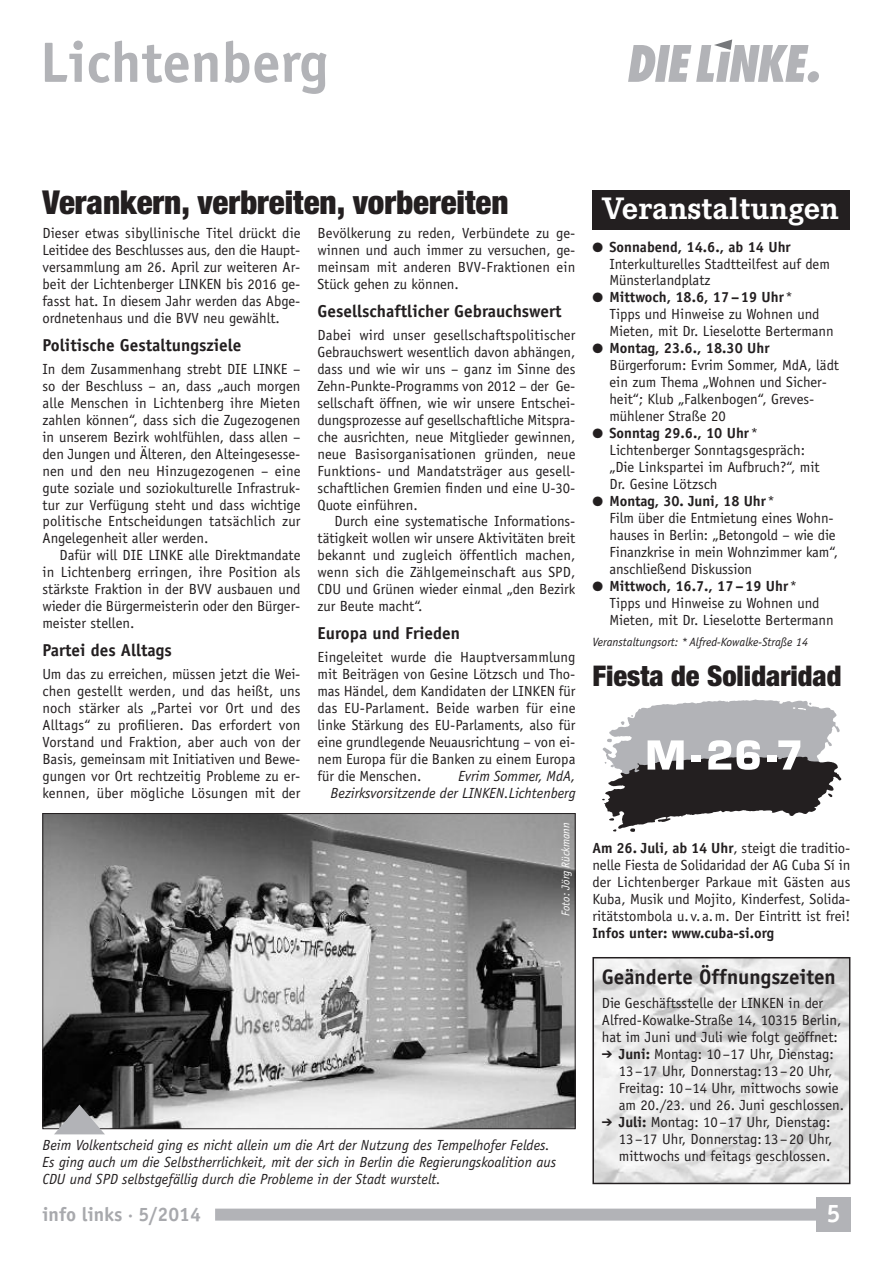
<style>
.page{position:relative;width:893px;height:1263px;background:#fff}
.page>*{position:absolute;margin:0;border:0;box-sizing:border-box;transform-origin:0 0}
.t1{font:700 57px "Officina Sans Std";color:#b2b3b7}
.t2{font:900 condensed 33px "Helvetica Neue";color:#231f20}
.t3{font:700 32.25px "Corporate E";letter-spacing:.005em;color:#fff}
.t4{font:900 condensed 28.5px "Helvetica Neue";color:#231f20}
.t5{font:700 25.5px "Officina Sans Std";color:#fff}
.t6{font:700 21px "Officina Sans Std";color:#231f20}
.t7{font:700 19.5px "Officina Sans Std";color:#a8a9ad}
.t8{font:700 17.25px "Officina Sans Std";color:#231f20}
.t9{font:14.7px/17px "Officina Sans Std";color:#231f20;text-align:justify}
.t10{font:italic 14.7px/17px "Officina Sans Std";color:#231f20;text-align:right}
.t11{font:700 14.7px "Officina Sans Std";color:#231f20}
.t12{font:italic 12px "Officina Sans Std";color:#231f20}
.t13{font:italic 11.25px "Officina Sans Std";color:#fff}
.s1{font-weight:700}
.s2{font-style:normal}
</style>
<div class="page">
<div style="left:816px;top:1198px;width:34px;height:34px;background:#b2b3b7"></div>
<div style="left:215px;top:1208px;width:621px;height:12px;background:#b2b3b7"></div>
<div style="left:592px;top:190px;width:258px;height:40px;background:#231f20"></div>
<svg style="left:628px;top:39px;width:191px;height:43px"></svg>
<img style="left:595px;top:960px;width:252px;height:221px">
<div style="left:592px;top:957px;width:258px;height:227px;border:2px solid #231f20"></div>
<svg style="left:602px;top:699px;width:239px;height:133px"></svg>
<img style="left:45px;top:815px;width:528px;height:312px">
<svg style="left:54px;top:1104px;width:51px;height:30px;background:#777779"></svg>
<svg style="left:602px;top:1051px;width:10px;height:7px"></svg>
<svg style="left:602px;top:1118px;width:10px;height:7px"></svg>
<h1 class="t1" style="left:40px;top:41px;width:290px">Lichtenberg</h1>
<h2 class="t2" style="left:43px;top:182px;width:467px">Verankern, verbreiten, vorbereiten</h2>
<h3 class="t3" style="left:602px;top:189px;width:239px">Veranstaltungen</h3>
<p class="t9" style="left:609px;top:239px;width:222px;text-align:left;text-indent:-17px">● <span class="s1">Sonnabend, 14.6., ab 14 Uhr<br></span>Interkulturelles Stadtteilfest auf dem<br>Münsterlandplatz</p>
<p class="t9" style="left:609px;top:290px;width:226px;text-align:left;text-indent:-17px">● <span class="s1">Mittwoch, 18.6, 17–19 Uhr</span>*<br>Tipps und Hinweise zu Wohnen und<br>Mieten, mit Dr. Lieselotte Bertermann</p>
<p class="t9" style="left:609px;top:341px;width:231px;text-align:left;text-indent:-17px">● <span class="s1">Montag, 23.6., 18.30 Uhr<br></span>Bürgerforum: Evrim Sommer, MdA, lädt ein zum Thema „Wohnen und Sicher&shy;heit“; Klub „Falkenbogen“, Greves&shy;mühlener Straße 20</p>
<p class="t9" style="left:609px;top:426px;width:212px;text-align:left;text-indent:-17px">● <span class="s1">Sonntag 29.6., 10 Uhr</span>*<br>Lichtenberger Sonntagsgespräch: „Die Linkspartei im Aufbruch?“, mit<br>Dr. Gesine Lötzsch</p>
<p class="t9" style="left:609px;top:494px;width:230px;text-align:left;text-indent:-17px">● <span class="s1">Montag, 30. Juni, 18 Uhr</span>*<br>Film über die Entmietung eines Wohn&shy;hauses in Berlin: „Betongold – wie die<br>Finanzkrise in mein Wohnzimmer kam“, anschließend Diskussion</p>
<p class="t9" style="left:609px;top:578px;width:226px;text-align:left;text-indent:-17px">● <span class="s1">Mittwoch, 16.7., 17–19 Uhr</span>*<br>Tipps und Hinweise zu Wohnen und<br>Mieten, mit Dr. Lieselotte Bertermann</p>
<p class="t12" style="left:592px;top:637px;width:217px">Veranstaltungsort: <span class="s2">*</span>Alfred-Kowalke-Straße 14</p>
<p class="t9" style="left:317px;top:226px;width:259px">Bevölkerung zu reden, Verbündete zu ge&shy;winnen und auch immer zu versuchen, ge&shy;meinsam mit anderen BVV-Fraktionen ein Stück gehen zu können.</p>
<p class="t8" style="left:317px;top:305px;width:246px">Gesellschaftlicher Gebrauchswert</p>
<p class="t9" style="left:317px;top:328px;width:259px">Dabei wird unser gesellschaftspolitischer Gebrauchswert wesentlich davon abhängen, dass und wie wir uns – ganz im Sinne des Zehn-Punkte-Programms von 2012 – der Ge&shy;sellschaft öffnen, wie wir unsere Entschei&shy;dungsprozesse auf gesellschaftliche Mitspra&shy;che ausrichten, neue Mitglieder gewinnen, neue Basisorganisationen gründen, neue Funktions- und Mandatsträger aus gesell&shy;schaftlichen Gremien finden und eine U-30- Quote einführen.</p>
<p class="t9" style="left:317px;top:514px;width:259px;text-indent:17px">Durch eine systematische Informations&shy;tätigkeit wollen wir unsere Aktivitäten breit bekannt und zugleich öffentlich machen, wenn sich die Zählgemeinschaft aus SPD, CDU und Grünen wieder einmal „den Bezirk zur Beute macht“.</p>
<p class="t8" style="left:317px;top:627px;width:144px">Europa und Frieden</p>
<p class="t9" style="left:317px;top:650px;width:259px">Eingeleitet wurde die Hauptversammlung mit Beiträgen von Gesine Lötzsch und Tho&shy;mas Händel, dem Kandidaten der LINKEN für das EU-Parlament. Beide warben für eine linke Stärkung des EU-Parlaments, also für eine grundlegende Neuausrichtung – von ei&shy;nem Europa für die Banken zu einem Europa für die Menschen.</p>
<p class="t9" style="left:43px;top:226px;width:259px">Dieser etwas sibyllinische Titel drückt die Leitidee des Beschlusses aus, den die Haupt&shy;versammlung am 26. April zur weiteren Ar&shy;beit der Lichtenberger LINKEN bis 2016 ge&shy;fasst hat. In diesem Jahr werden das Abge&shy;ordnetenhaus und die BVV neu gewählt.</p>
<p class="t8" style="left:43px;top:339px;width:201px">Politische Gestaltungsziele</p>
<p class="t9" style="left:43px;top:362px;width:259px">In dem Zusammenhang strebt DIE LINKE – so der Beschluss – an, dass „auch morgen alle Menschen in Lichtenberg ihre Mieten zahlen können“, dass sich die Zugezogenen in unserem Bezirk wohlfühlen, dass allen – den Jungen und Älteren, den Alteingesesse&shy;nen und den neu Hinzugezogenen – eine gute soziale und soziokulturelle Infrastruk&shy;tur zur Verfügung steht und dass wichtige politische Entscheidungen tatsächlich zur Angelegenheit aller werden.</p>
<p class="t9" style="left:43px;top:548px;width:259px;text-indent:17px">Dafür will DIE LINKE alle Direktmandate in Lichtenberg erringen, ihre Position als stärkste Fraktion in der BVV ausbauen und wieder die Bürgermeisterin oder den Bürger&shy;meister stellen.</p>
<p class="t8" style="left:43px;top:644px;width:131px">Partei des Alltags</p>
<p class="t9" style="left:43px;top:667px;width:259px">Um das zu erreichen, müssen jetzt die Wei&shy;chen gestellt werden, und das heißt, uns noch stärker als „Partei vor Ort und des Alltags“ zu profilieren. Das erfordert von Vorstand und Fraktion, aber auch von der Basis, gemeinsam mit Initiativen und Bewe&shy;gungen vor Ort rechtzeitig Probleme zu er&shy;kennen, über mögliche Lösungen mit der</p>
<h3 class="t4" style="left:592px;top:658px;width:251px">Fiesta de Solidaridad</h3>
<p class="t10" style="left:331px;top:768px;width:246px">Evrim Sommer, MdA,<br>Bezirksvorsitzende der LINKEN.Lichtenberg</p>
<p class="t13" style="left:561px;top:916px;width:95px;rotate:-90deg">Foto: Jörg Rückmann</p>
<p class="t10" style="left:43px;top:1138px;width:515px;text-align:left">Beim Volkentscheid ging es nicht allein um die Art der Nutzung des Tempelhofer Feldes.<br>Es ging auch um die Selbstherrlichkeit, mit der sich in Berlin die Regierungskoalition aus<br>CDU und SPD selbstgefällig durch die Probleme in der Stadt wurstelt.</p>
<p class="t9" style="left:592px;top:840px;width:259px"><span class="s1">Am 26. Juli, ab 14 Uhr</span>, steigt die traditio&shy;nelle Fiesta de Solidaridad der AG Cuba Sí in der Lichtenberger Parkaue mit Gästen aus Kuba, Musik und Mojito, Kinderfest, Solida&shy;ritätstombola u. v.a.m. Der Eintritt ist frei!</p>
<p class="t11" style="left:592px;top:927px;width:183px">Infos unter: www.cuba-si.org</p>
<h3 class="t6" style="left:602px;top:969px;width:236px">Geänderte Öffnungszeiten</h3>
<p class="t9" style="left:602px;top:996px;width:223px">Die Geschäftsstelle der LINKEN in der</p>
<p class="t9" style="left:602px;top:1013px;width:241px">Alfred-Kowalke-Straße 14, 10315 Berlin,</p>
<p class="t9" style="left:602px;top:1030px;width:238px">hat im Juni und Juli wie folgt geöffnet:</p>
<p class="t9" style="left:619px;top:1047px;width:217px"><span class="s1">Juni:</span> Montag: 10–17 Uhr, Dienstag:</p>
<p class="t9" style="left:619px;top:1064px;width:215px">13–17 Uhr, Donnerstag: 13–20 Uhr,</p>
<p class="t9" style="left:619px;top:1080px;width:221px">Freitag: 10–14 Uhr, mittwochs sowie</p>
<p class="t9" style="left:619px;top:1097px;width:227px">am 20./23. und 26. Juni geschlossen.</p>
<p class="t9" style="left:619px;top:1114px;width:213px"><span class="s1">Juli:</span> Montag: 10–17 Uhr, Dienstag:</p>
<p class="t9" style="left:619px;top:1131px;width:215px">13–17 Uhr, Donnerstag: 13–20 Uhr,</p>
<p class="t9" style="left:619px;top:1148px;width:213px">mittwochs und feitags geschlossen.</p>
<h3 class="t7" style="left:43px;top:1206px;width:160px">info links ·5/2014</h3>
<h3 class="t5" style="left:826px;top:1204px;width:16px">5</h3>
</div>
